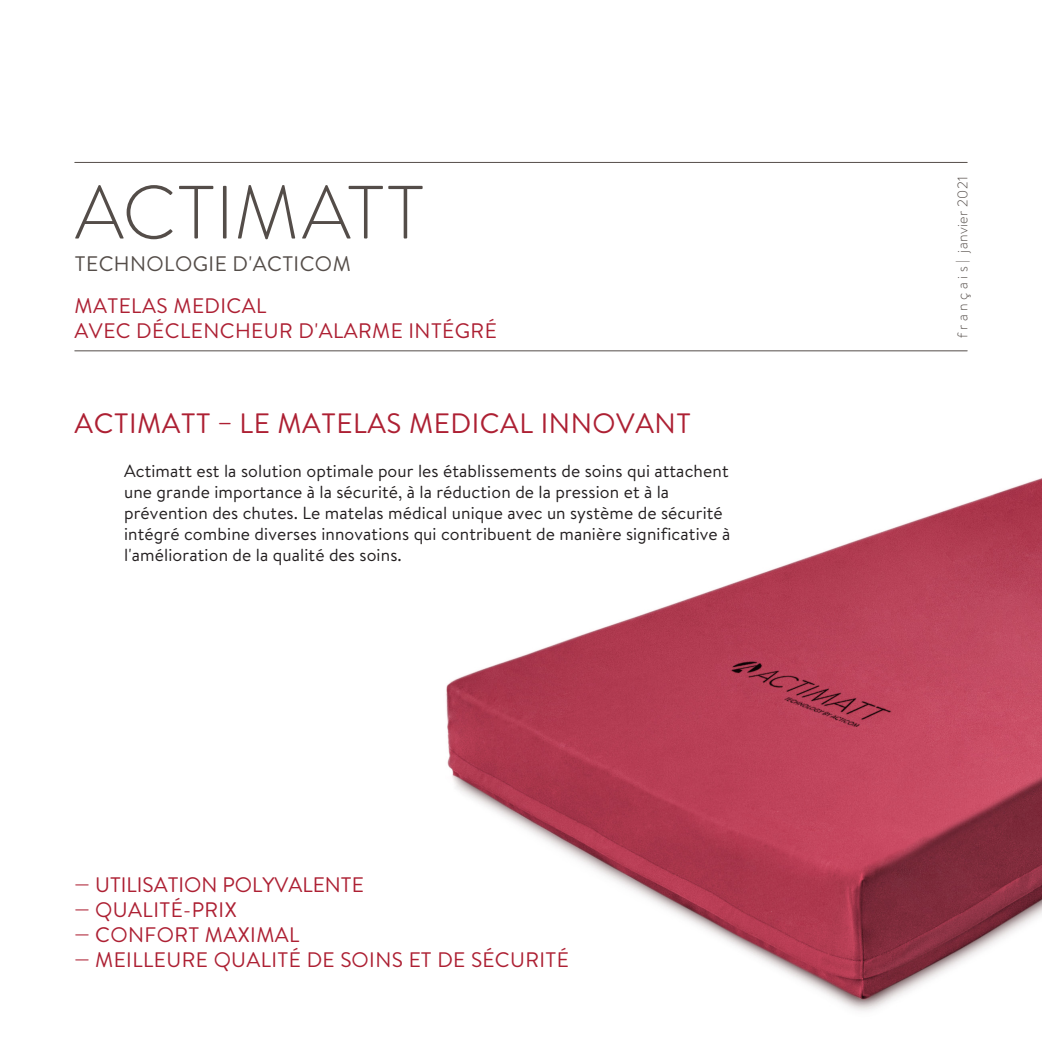
<style>
.page{position:relative;width:1042px;height:1042px;background:#fff}
.page>*{position:absolute;margin:0;border:0;box-sizing:border-box;transform-origin:0 0}
.Untertitel{font:300 75.25px "Brandon Text";color:#544d49}
.Titel{font:28px "Brandon Text";letter-spacing:.02em;color:#ad2033}
.Untertitel-2{font:21px "Brandon Text";letter-spacing:.02em;color:#ad2033}
.Untertitel-3{font:21px/42px "Brandon Text";letter-spacing:.02em;color:#544d49}
.Untertitel-4{font:21px "Brandon Text";color:#ad2033}
.Copy{font:17.5px/21px "Brandon Text";letter-spacing:.01em;color:#231f20}
.t1{font:300 14px "Brandon Text";letter-spacing:.03em;color:#544d49}
.s1{color:#ad2033}
</style>
<div class="page">
<img style="left:446px;top:478px;width:596px;height:533px">
<hr style="left:75px;top:162px;width:892px;height:1px;background:#544d49">
<hr style="left:75px;top:350px;width:892px;height:1px;background:#544d49">
<p class="Untertitel" style="left:75px;top:161px;width:351px">ACTIMATT</p>
<p class="Untertitel-3" style="left:75px;top:242px;width:278px">TECHNOLOGIE D'ACTICOM<br><span class="s1">MATELAS MEDICAL</span></p>
<p class="Untertitel-2" style="left:75px;top:316px;width:424px">AVEC DÉCLENCHEUR D'ALARME INTÉGRÉ</p>
<p class="Titel" style="left:75px;top:404px;width:618px">ACTIMATT – LE MATELAS MEDICAL INNOVANT</p>
<p class="Copy" style="left:124px;top:460px;width:608px">Actimatt est la solution optimale pour les établissements de soins qui attachent une grande importance à la sécurité, à la réduction de la pression et à la prévention des chutes. Le matelas médical unique avec un système de sécurité intégré combine diverses innovations qui contribuent de manière significative à l'amélioration de la qualité des soins.</p>
<p class="Untertitel-4" style="left:74px;top:870px;width:291px">— UTILISATION POLYVALENTE</p>
<p class="Untertitel-2" style="left:74px;top:895px;width:164px">— QUALITÉ-PRIX</p>
<p class="Untertitel-2" style="left:74px;top:920px;width:227px">— CONFORT MAXIMAL</p>
<p class="Untertitel-2" style="left:74px;top:945px;width:496px">— MEILLEURE QUALITÉ DE SOINS ET DE SÉCURITÉ</p>
<p class="t1" style="left:953px;top:338px;width:163px;rotate:-90deg">français | janvier 2021</p>
</div>
